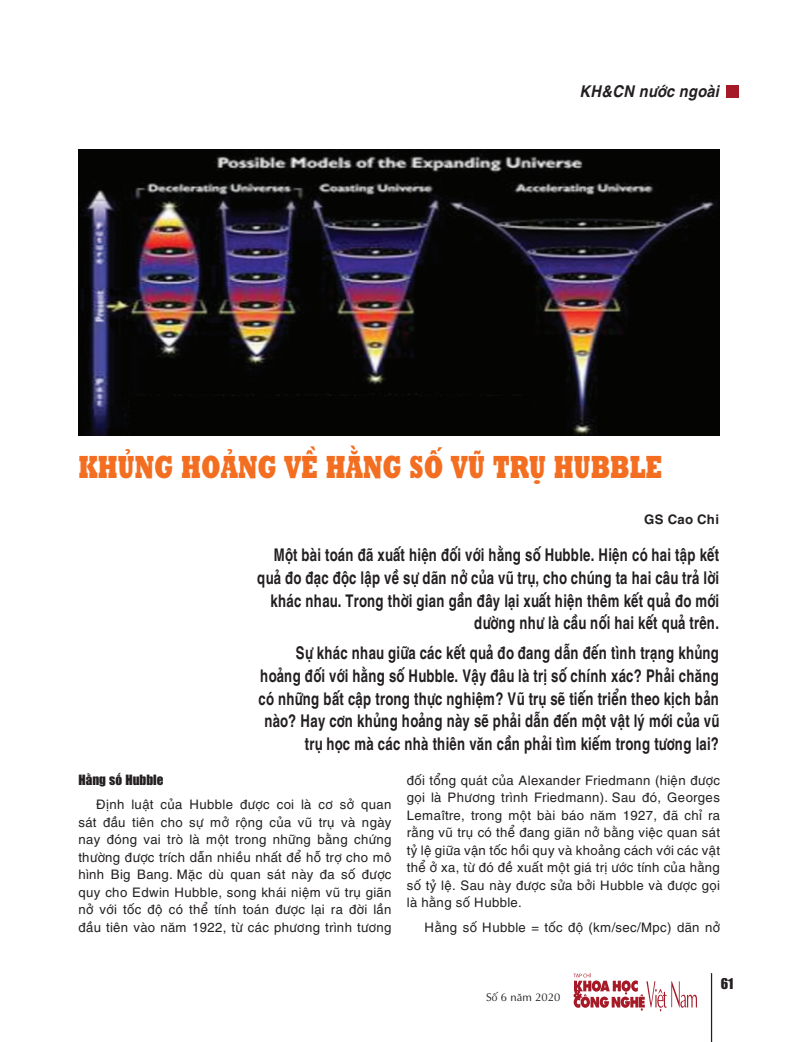
<style>
.page{position:relative;width:798px;height:1042px;background:#fff}
.page>*{position:absolute;margin:0;border:0;box-sizing:border-box;transform-origin:0 0}
.t1{font:32.5px "UTM Rockwell";color:#f36e21;scale:.7 1}
.t2{font:700 17.5px/22.8px "UTM Helve";color:#231f20;text-align:right;scale:.75 1}
.t3{font:italic 700 16.25px "UTM Helve";color:#231f20;scale:.9 1}
.t4{font:13.75px "UTM Impact";color:#231f20}
.t5{font:13.12px/17.5px "UTM Helve";color:#231f20;text-align:justify}
.t6{font:13.12px "UTM Impact";color:#231f20}
.t7{font:700 13.12px "UTM Helve";color:#231f20}
.t8{font:11.25px "UTM Aptima";color:#231f20}
.s1{font-family:"Arial"}
</style>
<div class="page">
<hr style="left:710px;top:973px;width:2px;height:69px;background:#231f20">
<svg style="left:573px;top:973px;width:123px;height:38px"></svg>
<div style="left:726px;top:86px;width:12px;height:12px;background:#a61a28"></div>
<img style="left:79px;top:149px;width:640px;height:286px">
<p class="t3" style="left:579px;top:77px;width:157px">KH&amp;CN nước ngoài</p>
<h1 class="t1" style="left:78px;top:445px;width:706px">KHỦNG HOẢNG VỀ HẰNG SỐ VŨ TRỤ HUBBL</h1>
<h1 class="t1" style="left:645px;top:445px;width:26px">E</h1>
<p class="t7" style="left:643px;top:508px;width:77px">GS Cao Chi</p>
<h2 class="t2" style="left:257px;top:541px;width:617px">Một bài toán đã xuất hiện đối với hằng số Hubble. Hiện có hai tập kết quả đo đạc độc lập về sự dãn nở của vũ trụ, cho chúng ta hai câu trả lời khác nhau. Trong thời gian gần đây lại xuất hiện thêm kết quả đo mới dường như là cầu nối hai kết quả trên.</h2>
<p class="t2" style="left:258px;top:639px;width:615px">Sự khác nhau giữa các kết quả đo đang dẫn đến tình trạng khủng hoảng đối với hằng số Hubble. Vậy đâu là trị số chính xác? Phải chăng có những bất cập trong thực nghiệm? Vũ trụ sẽ tiến triển theo kịch bản nào? Hay cơn khủng hoảng này sẽ phải dẫn đến một vật lý mới của vũ trụ học mà các nhà thiên văn cần phải tìm kiếm trong tương lai?</p>
<p class="t6" style="left:78px;top:770px;width:87px">Hằng số Hubble</p>
<p class="t5" style="left:78px;top:794px;width:315px;text-indent:18px">Định luật của Hubble được coi là cơ sở quan sát đầu tiên cho sự mở rộng của vũ trụ và ngày nay đóng vai trò là một trong những bằng chứng thường được trích dẫn nhiều nhất để hỗ trợ cho mô hình Big Bang. Mặc dù quan sát này đa số được quy cho Edwin Hubble, song khái niệm vũ trụ giãn nở với tốc độ có thể tính toán được lại ra đời lần đầu tiên vào năm 1922, từ các phương trình tương</p>
<p class="t5" style="left:407px;top:770px;width:315px">đối tổng quát của Alexander Friedmann (hiện được gọi là Phương trình Friedmann). Sau đó, Georges Lema<span class="s1">î</span>tre, trong một bài báo năm 1927, đã chỉ ra rằng vũ trụ có thể đang giãn nở bằng việc quan sát tỷ lệ giữa vận tốc hồi quy và khoảng cách với các vật thể ở xa, từ đó đề xuất một giá trị ước tính của hằng số tỷ lệ. Sau này được sửa bởi Hubble và được gọi là hằng số Hubble.</p>
<p class="t5" style="left:424px;top:917px;width:297px">Hằng số Hubble = tốc độ (km/sec/Mpc) dãn nở</p>
<p class="t8" style="left:486px;top:989px;width:76px">Số 6 năm 2020</p>
<p class="t4" style="left:720px;top:974px;width:14px">61</p>
</div>
